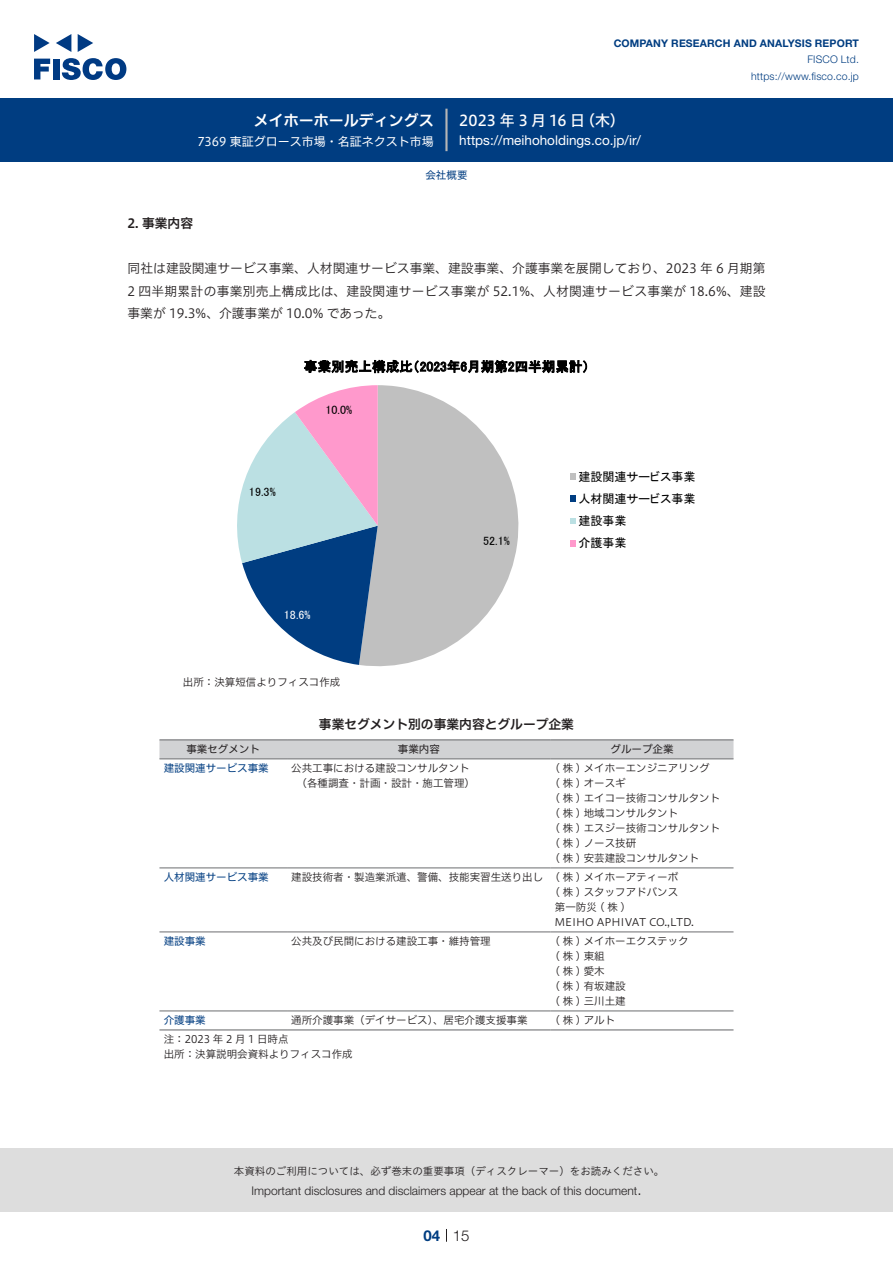
<style>
.page{position:relative;width:893px;height:1263px;background:#fff}
.page>*{position:absolute;margin:0;border:0;box-sizing:border-box;transform-origin:0 0}
.t1{font:15px "Hiragino UD Sans F Std N W5";letter-spacing:.005em;color:#fff}
.t2{font:15px "Hiragino UD Sans F Std N W6";color:#fff}
.t3{font:300 15px "Helvetica Neue LT Std";color:#231f20}
.t4{font:700 15px "Helvetica Neue LT Std";color:#003d81}
.t5{font:13.5px "Helvetica Neue LT Std";color:#fff}
.t6{font:13.5px "MS P Gothic";letter-spacing:.005em;color:#000}
.t7{font:12.75px/22.5px "Hiragino UD Sans F Std N W3";letter-spacing:.02em;color:#231f20;text-align:justify}
.t8{font:12.75px "Hiragino UD Sans F Std N W6";color:#231f20}
.t9{font:300 12px "Helvetica Neue LT Std";color:#231f20}
.t10{font:12px/22.2px "MS P Gothic";color:#000}
.t11{font:12px "Hiragino UD Sans F Std N W4";color:#fff}
.t12{font:12px "MS P Gothic";color:#fff}
.t13{font:10.5px/15px "Hiragino UD Sans F Std N W3";color:#231f20}
.t14{font:10.5px "Hiragino UD Sans Std W3";color:#231f20}
.t15{font:700 10.5px "Helvetica Neue LT Std";letter-spacing:.015em;color:#003d81}
.t16{font:300 10.5px/16.5px "Helvetica Neue LT Std";letter-spacing:.015em;color:#003d81;text-align:right}
.t17{font:10.5px "Hiragino UD Sans F Std N W4";color:#003d81}
.t18{font:10.5px "Hiragino UD Sans F Std N W4";color:#231f20}
</style>
<div class="page">
<div style="left:0;top:1148px;width:893px;height:64px;background:#ddd"></div>
<svg style="left:34px;top:59px;width:16px;height:20px"></svg>
<div style="left:53px;top:59px;width:6px;height:20px;background:#003a83"></div>
<svg style="left:62px;top:58px;width:64px;height:22px"></svg>
<svg style="left:34px;top:34px;width:16px;height:18px"></svg>
<svg style="left:78px;top:34px;width:15px;height:18px"></svg>
<svg style="left:56px;top:34px;width:15px;height:18px"></svg>
<div style="left:0;top:98px;width:893px;height:64px;background:#003d81"></div>
<hr style="left:445px;top:109px;width:3px;height:42px;background:#b5b5b6">
<svg style="left:446px;top:1229px;width:1px;height:13px"></svg>
<svg style="left:361px;top:385px;width:158px;height:282px;fill:#c0c0c0"></svg>
<svg style="left:237px;top:385px;width:141px;height:280px"></svg>
<div style="left:570px;top:473px;width:6px;height:7px;background:#c0c0c0"></div>
<svg style="left:570px;top:496px;width:6px;height:6px"></svg>
<svg style="left:570px;top:518px;width:6px;height:6px"></svg>
<svg style="left:570px;top:540px;width:6px;height:6px"></svg>
<svg style="left:159px;top:740px;width:574px;height:19px;background:#cbccce"></svg>
<hr style="left:159px;top:759px;width:128px;height:1px;background:#6c6d70">
<hr style="left:287px;top:759px;width:264px;height:1px;background:#6c6d70">
<hr style="left:551px;top:759px;width:182px;height:1px;background:#6c6d70">
<hr style="left:159px;top:868px;width:128px;height:1px;background:#6c6d70">
<hr style="left:287px;top:868px;width:264px;height:1px;background:#6c6d70">
<hr style="left:551px;top:868px;width:182px;height:1px;background:#6c6d70">
<hr style="left:159px;top:932px;width:128px;height:1px;background:#6c6d70">
<hr style="left:287px;top:932px;width:264px;height:1px;background:#6c6d70">
<hr style="left:551px;top:932px;width:182px;height:1px;background:#6c6d70">
<hr style="left:159px;top:1011px;width:128px;height:1px;background:#6c6d70">
<hr style="left:287px;top:1011px;width:264px;height:1px;background:#6c6d70">
<hr style="left:551px;top:1011px;width:182px;height:1px;background:#6c6d70">
<hr style="left:159px;top:739px;width:128px;height:1px;background:#6c6d70">
<hr style="left:287px;top:739px;width:264px;height:1px;background:#6c6d70">
<hr style="left:551px;top:739px;width:182px;height:1px;background:#6c6d70">
<hr style="left:159px;top:1029px;width:128px;height:1px;background:#6c6d70">
<hr style="left:287px;top:1029px;width:264px;height:1px;background:#6c6d70">
<hr style="left:551px;top:1029px;width:182px;height:1px;background:#6c6d70">
<h1 class="t2" style="left:254px;top:109px;width:182px">メイホーホールディングス</h1>
<p class="t11" style="left:197px;top:132px;width:238px">7369 東証グロース市場・名証ネクスト市場</p>
<p class="t15" style="left:614px;top:37px;width:247px">COMPANY RESEARCH AND ANALYSIS REPORT</p>
<p class="t16" style="left:751px;top:51px;width:109px">FISCO Ltd. https://www.fisco.co j p.</p>
<h1 class="t1" style="left:580px;top:109px;width:46px">（木(</h1>
<h1 class="t1" style="left:459px;top:109px;width:127px">2023 年 3 月 16 日</h1>
<p class="t5" style="left:459px;top:132px;width:183px">https://meihoholdings. c o j p. /i r/</p>
<p class="t17" style="left:425px;top:167px;width:43px">会社概要</p>
<p class="t8" style="left:128px;top:214px;width:67px">2. 事業内容</p>
<p class="t7" style="left:128px;top:256px;width:639px">同社は建設関連サービス事業、人材関連サービス事業、建設事業、介護事業を展開しており、2023 年 6 月期第2 四半期累計の事業別売上構成比は、建設関連サービス事業が 52.1%、人材関連サービス事業が 18.6%、建設事業が 19.3%、介護事業が 10.0% であった。</p>
<p class="t6" style="left:304px;top:360px;width:287px">事業別売上構成比（2023年6月期第2四半期累計(</p>
<p class="t10" style="left:249px;top:480px;width:28px">19.3%</p>
<p class="t10" style="left:325px;top:398px;width:28px">10.0%</p>
<p class="t12" style="left:284px;top:609px;width:28px">18.6%</p>
<p class="t10" style="left:483px;top:530px;width:28px">52.1%</p>
<p class="t10" style="left:578px;top:465px;width:119px">建設関連サービス事業人材関連サービス事業建設事業<br>介護事業</p>
<p class="t13" style="left:183px;top:674px;width:159px">出所：決算短信よりフィスコ作成</p>
<p class="t8" style="left:319px;top:715px;width:257px">事業セグメント別の事業内容とグループ企業</p>
<p class="t18" style="left:186px;top:741px;width:75px">事業セグメント</p>
<p class="t18" style="left:398px;top:741px;width:43px">事業内容</p>
<p class="t18" style="left:611px;top:741px;width:64px">グループ企業</p>
<p class="t17" style="left:164px;top:760px;width:106px">建設関連サービス事業</p>
<p class="t13" style="left:291px;top:760px;width:180px">公共工事における建設コンサルタント</p>
<p class="t13" style="left:291px;top:775px;width:185px">　（各種調査・計画・設計・施工管理(</p>
<p class="t17" style="left:164px;top:869px;width:106px">人材関連サービス事業</p>
<p class="t17" style="left:164px;top:933px;width:43px">建設事業</p>
<p class="t13" style="left:291px;top:869px;width:254px">建設技術者・製造業派遣、警備、技能実習生送り出し</p>
<p class="t13" style="left:291px;top:933px;width:201px">公共及び民間における建設工事・維持管理</p>
<p class="t13" style="left:291px;top:1012px;width:238px">通所介護事業（デイサービス）、居宅介護支援事業</p>
<p class="t17" style="left:164px;top:1012px;width:43px">介護事業</p>
<p class="t13" style="left:164px;top:1031px;width:190px">注：2023 年 2 月 1 日時点<br>出所：決算説明会資料よりフィスコ作成</p>
<p class="t13" style="left:555px;top:760px;width:167px">( 株 ) メイホーエンジニアリング<br>( 株 ) オースギ<br>( 株 ) エイコー技術コンサルタント( 株 ) 地域コンサルタント<br>( 株 ) エスジー技術コンサルタント( 株 ) ノース技研<br>( 株 ) 安芸建設コンサルタント</p>
<p class="t13" style="left:555px;top:869px;width:125px">( 株 ) メイホーアティーボ</p>
<p class="t13" style="left:555px;top:884px;width:140px">( 株 ) スタッフアドバンス<br>第一防災( 株 (<br>MEIHO APHIVAT CO.,LTD.</p>
<p class="t13" style="left:555px;top:933px;width:135px">( 株 ) メイホーエクステック</p>
<p class="t13" style="left:555px;top:948px;width:72px">(株) 東組<br>(株) 愛木<br>( 株 ) 有坂建設( 株 ) 三川土建</p>
<p class="t13" style="left:555px;top:1012px;width:62px">( 株 ) アルト</p>
<p class="t14" style="left:234px;top:1163px;width:432px">本資料のご利用については、必ず巻末の重要事項（ディスクレーマー）をお読みください。</p>
<h1 class="t3" style="left:637px;top:1180px;width:6px">.</h1>
<p class="t9" style="left:251px;top:1183px;width:387px">Important disclosures and disclaimers appear at the back of this document</p>
<h1 class="t4" style="left:423px;top:1226px;width:18px">04</h1>
<h1 class="t3" style="left:453px;top:1226px;width:18px">15</h1>
</div>
